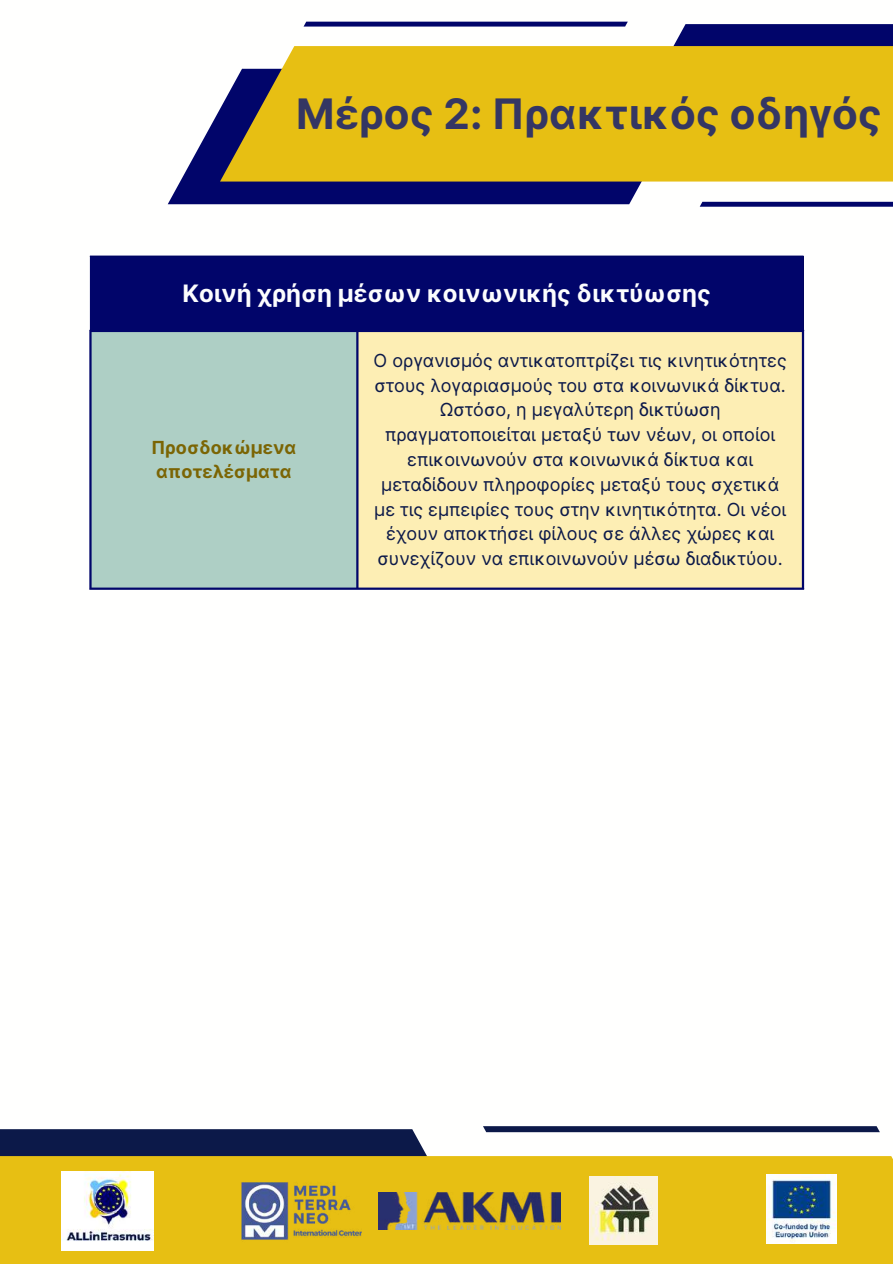
<style>
.page{position:relative;width:893px;height:1264px;background:#fff}
.page>*{position:absolute;margin:0;border:0;box-sizing:border-box;transform-origin:0 0}
.t1{font:700 42px "Inter";color:#343663}
.t2{font:700 24px "Inter";color:#fcfdfe}
.t3{font:18px/24.8px "Inter";color:#0c1949;text-align:center}
.t4{font:700 18px/24.8px "Inter";color:#7b6504}
</style>
<div class="page">
<svg style="left:168px;top:109px;width:535px;height:95px;fill:#01056a"></svg>
<svg style="left:303px;top:22px;width:589px;height:24px"></svg>
<svg style="left:699px;top:202px;width:193px;height:4px"></svg>
<div style="left:220px;top:46px;width:672px;height:135px;background:#e7bf13"></div>
<svg style="left:0;top:1129px;width:503px;height:27px;fill:#0c1949"></svg>
<svg style="left:483px;top:1126px;width:396px;height:6px;background:#14204f"></svg>
<div style="left:0;top:1156px;width:892px;height:107px;background:#e7bf13"></div>
<img style="left:766px;top:1174px;width:70px;height:69px">
<img style="left:236px;top:1176px;width:125px;height:68px">
<img style="left:589px;top:1176px;width:68px;height:67px">
<img style="left:378px;top:1192px;width:183px;height:37px">
<img style="left:62px;top:1171px;width:92px;height:79px">
<div style="left:90px;top:256px;width:713px;height:75px;background:#01056a"></div>
<div style="left:90px;top:331px;width:267px;height:258px;background:#aecfc5"></div>
<div style="left:357px;top:331px;width:446px;height:258px;background:#fdeeb4"></div>
<hr style="left:90px;top:255px;width:713px;height:2px;background:#01056a">
<hr style="left:89px;top:332px;width:3px;height:255px;background:#01056a">
<hr style="left:356px;top:332px;width:2px;height:255px;background:#01056a">
<hr style="left:801px;top:332px;width:3px;height:255px;background:#01056a">
<hr style="left:89px;top:330px;width:715px;height:2px;background:#01056a">
<hr style="left:89px;top:587px;width:715px;height:3px;background:#01056a">
<h1 class="t1" style="left:296px;top:89px;width:587px">Μέρος 2: Πρακτικός οδηγός</h1>
<h2 class="t2" style="left:182px;top:279px;width:530px">Κοινή χρήση μέσων κοινωνικής δικτύωσης</h2>
<p class="t4" style="left:151px;top:434px;width:146px">Προσδοκώμενα αποτελέσματα</p>
<p class="t3" style="left:373px;top:348px;width:414px">Ο οργανισμός αντικατοπτρίζει τις κινητικότητες στους λογαριασμούς του στα κοινωνικά δίκτυα.<br>Ωστόσο, η μεγαλύτερη δικτύωση πραγματοποιείται μεταξύ των νέων, οι οποίοι επικοινωνούν στα κοινωνικά δίκτυα και μεταδίδουν πληροφορίες μεταξύ τους σχετικά με τις εμπειρίες τους στην κινητικότητα. Οι νέοι έχουν αποκτήσει φίλους σε άλλες χώρες και συνεχίζουν να επικοινωνούν μέσω διαδικτύου.</p>
</div>
